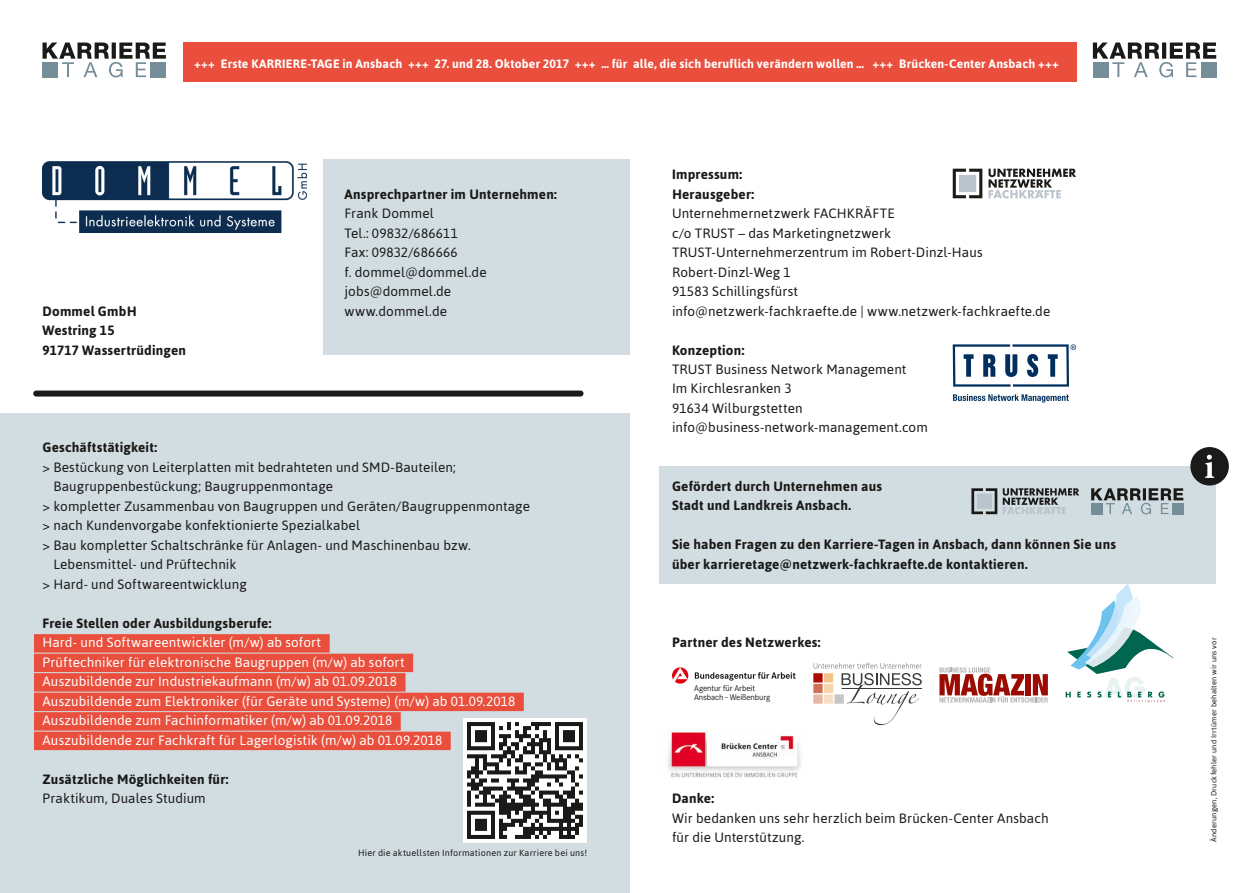
<style>
.page{position:relative;width:1259px;height:893px;background:#fff}
.page>*{position:absolute;margin:0;border:0;box-sizing:border-box;transform-origin:0 0}
.t1{font:13.5px/19.5px "Asap";letter-spacing:.01em;color:#1a1a18}
.t2{font:700 13.5px/19.5px "Asap";letter-spacing:.015em;color:#1a1a18}
.t3{font:13.5px/19.5px "Asap";letter-spacing:.01em;color:#fff}
.t4{font:700 12.15px "Asap";letter-spacing:.015em;color:#fff}
.t5{font:9px "Asap";letter-spacing:.02em;color:#1a1a18}
.t6{font:8.7px/9.1px "Corporate S";letter-spacing:-.01em;color:#1a1a18}
.t7{font:7.5px "Asap";letter-spacing:.025em;color:#1a1a18}
</style>
<div class="page">
<div style="left:659px;top:466px;width:557px;height:117px;background:#d2dde2"></div>
<svg style="left:43px;top:43px;width:123px;height:34px"></svg>
<div style="left:43px;top:62px;width:15px;height:15px;background:#748d99"></div>
<div style="left:150px;top:62px;width:16px;height:15px;background:#748d99"></div>
<svg style="left:1093px;top:43px;width:123px;height:34px"></svg>
<div style="left:1093px;top:62px;width:15px;height:15px;background:#748d99"></div>
<div style="left:1200px;top:62px;width:16px;height:15px;background:#748d99"></div>
<svg style="left:813px;top:663px;width:108px;height:62px"></svg>
<svg style="left:939px;top:667px;width:109px;height:35px"></svg>
<svg style="left:1065px;top:583px;width:108px;height:119px"></svg>
<div style="left:0;top:413px;width:629px;height:480px;background:#d2dde2"></div>
<div style="left:34px;top:634px;width:296px;height:19px;background:#ea4e3c"></div>
<div style="left:34px;top:654px;width:379px;height:18px;background:#ea4e3c"></div>
<div style="left:34px;top:673px;width:371px;height:19px;background:#ea4e3c"></div>
<div style="left:34px;top:693px;width:490px;height:18px;background:#ea4e3c"></div>
<div style="left:34px;top:712px;width:367px;height:19px;background:#ea4e3c"></div>
<div style="left:34px;top:732px;width:417px;height:18px;background:#ea4e3c"></div>
<img style="left:43px;top:161px;width:263px;height:72px">
<div style="left:323px;top:160px;width:306px;height:195px;background:#d2dde2"></div>
<div style="left:36px;top:391px;width:544px;height:6px;background:#1a1a18"></div>
<img style="left:463px;top:719px;width:124px;height:123px">
<svg style="left:695px;top:672px;width:100px;height:9px"></svg>
<svg style="left:672px;top:667px;width:16px;height:17px"></svg>
<svg style="left:952px;top:344px;width:124px;height:59px"></svg>
<img style="left:667px;top:729px;width:134px;height:49px">
<svg style="left:988px;top:169px;width:88px;height:30px"></svg>
<svg style="left:952px;top:169px;width:30px;height:29px"></svg>
<div style="left:1190px;top:447px;width:38px;height:38px;background:#1a1a18;border-radius:50%"></div>
<svg style="left:1205px;top:455px;width:9px;height:23px"></svg>
<svg style="left:971px;top:488px;width:108px;height:26px"></svg>
<svg style="left:1091px;top:488px;width:92px;height:26px"></svg>
<div style="left:1091px;top:503px;width:11px;height:11px;background:#748d99"></div>
<div style="left:1171px;top:503px;width:12px;height:11px;background:#748d99"></div>
<div style="left:183px;top:43px;width:893px;height:39px;background:#ea4e3c"></div>
<p class="t4" style="left:194px;top:56px;width:866px">+++ Erste KARRIERE-TAGE in Ansbach +++ 27. und 28. Oktober 2017 +++ … für alle, die sich beruflich verändern wollen … +++ Brücken-Center Ansbach +++</p>
<p class="t2" style="left:43px;top:301px;width:145px">Dommel GmbH<br>Westring 15<br>91717 Wassertrüdingen</p>
<p class="t2" style="left:344px;top:184px;width:214px">Ansprechpartner im Unternehmen:</p>
<p class="t1" style="left:344px;top:203px;width:144px">Frank Dommel<br>Tel.: 09832/686611<br>Fax: 09832/686666<br>f. dommel@dommel.de jobs@dommel.de www.dommel.de</p>
<p class="t2" style="left:672px;top:164px;width:84px">Impressum:<br>Herausgeber:</p>
<p class="t1" style="left:672px;top:203px;width:380px">Unternehmernetzwerk FACHKRÄFTE<br>c/o TRUST – das Marketingnetzwerk TRUST-Unternehmerzentrum im Robert-Dinzl-Haus Robert-Dinzl-Weg 1<br>91583 Schillingsfürst<br>info@netzwerk-fachkraefte.de | www.netzwerk-fachkraefte.de</p>
<p class="t2" style="left:672px;top:340px;width:74px">Konzeption:</p>
<p class="t1" style="left:672px;top:359px;width:257px">TRUST Business Network Management<br>Im Kirchlesranken 3<br>91634 Wilburgstetten info@business-network-management.com</p>
<p class="t2" style="left:43px;top:437px;width:116px">Geschäftstätigkeit:</p>
<p class="t1" style="left:43px;top:457px;width:415px">&gt; Bestückung von Leiterplatten mit bedrahteten und SMD-Bauteilen;</p>
<p class="t1" style="left:53px;top:476px;width:281px">Baugruppenbestückung; Baugruppenmontage</p>
<p class="t1" style="left:43px;top:496px;width:489px">&gt; kompletter Zusammenbau von Baugruppen und Geräten/Baugruppenmontage</p>
<p class="t1" style="left:43px;top:515px;width:319px">&gt; nach Kundenvorgabe konfektionierte Spezialkabel</p>
<p class="t1" style="left:43px;top:535px;width:430px">&gt; Bau kompletter Schaltschränke für Anlagen- und Maschinenbau bzw.</p>
<p class="t1" style="left:53px;top:554px;width:185px">Lebensmittel- und Prüftechnik</p>
<p class="t1" style="left:43px;top:574px;width:206px">&gt; Hard- und Softwareentwicklung</p>
<p class="t2" style="left:43px;top:613px;width:230px">Freie Stellen oder Ausbildungsberufe:</p>
<p class="t3" style="left:43px;top:632px;width:474px">Hard- und Softwareentwickler (m/w) ab sofort<br>Prüftechniker für elektronische Baugruppen (m/w) ab sofort<br>Auszubildende zur Industriekaufmann (m/w) ab 01.09.2018<br>Auszubildende zum Elektroniker (für Geräte und Systeme) (m/w) ab 01.09.2018<br>Auszubildende zum Fachinformatiker (m/w) ab 01.09.2018<br>Auszubildende zur Fachkraft für Lagerlogistik (m/w) ab 01.09.2018</p>
<p class="t2" style="left:43px;top:769px;width:188px">Zusätzliche Möglichkeiten für:</p>
<p class="t1" style="left:43px;top:788px;width:165px">Praktikum, Duales Studium</p>
<p class="t5" style="left:358px;top:847px;width:230px">Hier die aktuellsten Informationen zur Karriere bei uns!</p>
<p class="t2" style="left:672px;top:476px;width:211px">Gefördert durch Unternehmen aus<br>Stadt und Landkreis Ansbach.</p>
<p class="t2" style="left:672px;top:535px;width:445px">Sie haben Fragen zu den Karriere-Tagen in Ansbach, dann können Sie uns über karrieretage@netzwerk-fachkraefte.de kontaktieren.</p>
<p class="t2" style="left:672px;top:632px;width:150px">Partner des Netzwerkes:</p>
<p class="t6" style="left:694px;top:684px;width:78px">Agentur für Arbeit<br>Ansbach – Weißenburg</p>
<p class="t2" style="left:672px;top:788px;width:43px">Danke:</p>
<p class="t1" style="left:672px;top:808px;width:378px">Wir bedanken uns sehr herzlich beim Brücken-Center Ansbach für die Unterstützung.</p>
<p class="t7" style="left:1209px;top:842px;width:206px;rotate:-90deg">Änderungen, Druckfehler und Irrtümer behalten wir uns vor</p>
</div>
